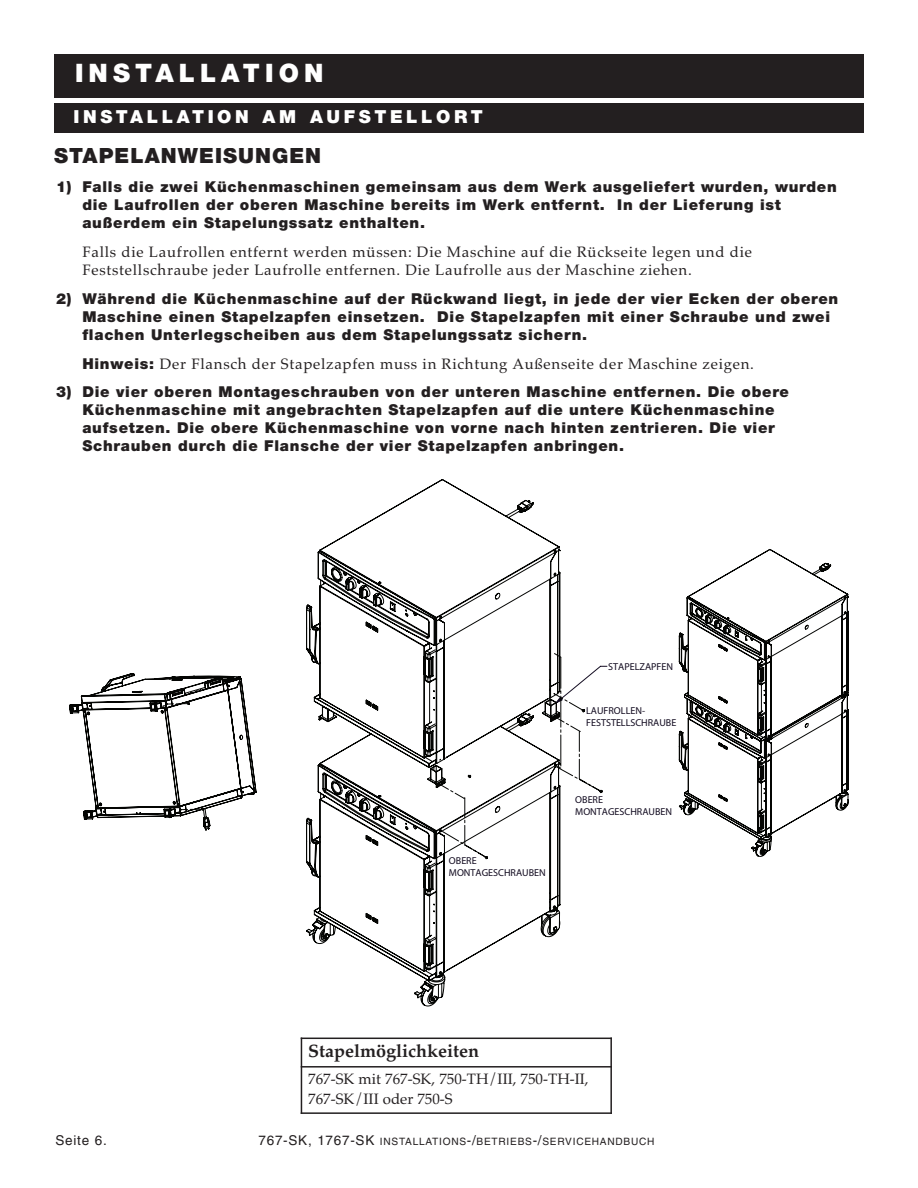
<style>
.page{position:relative;width:918px;height:1188px;background:#fff}
.page>*{position:absolute;margin:0;border:0;box-sizing:border-box;transform-origin:0 0}
.t1{font:900 25.5px "Helvetica Neue";letter-spacing:.2em;color:#fff}
.t2{font:900 21px "Helvetica Neue";letter-spacing:.05em;color:#231f20}
.t3{font:900 18px "Helvetica Neue";letter-spacing:.2em;color:#fff}
.t4{font:700 18px "Palatino";color:#231f20}
.t5{font:900 15px/18px "Helvetica Neue";letter-spacing:.05em;color:#231f20}
.t6{font:15px/18px "Palatino";letter-spacing:.05em;color:#231f20}
.t7{font:15px/19.8px "Palatino";color:#231f20}
.t8{font:13.5px "Helvetica";letter-spacing:.055em;color:#231f20}
.t9{font:10.2px "Helvetica";letter-spacing:.075em;color:#231f20}
.t10{font:10.05px/12.1px "Myriad";color:#130c21}
.s1{font-family:"Helvetica Neue";font-weight:900}
.s2{font-size:13.5px}
</style>
<div class="page">
<div style="left:54px;top:104px;width:810px;height:29px;background:#231f20"></div>
<div style="left:54px;top:54px;width:810px;height:43px;background:#231f20"></div>
<hr style="left:301px;top:1038px;width:1px;height:76px;background:#231f20">
<hr style="left:610px;top:1038px;width:2px;height:76px;background:#231f20">
<hr style="left:301px;top:1038px;width:311px;height:1px;background:#231f20">
<hr style="left:301px;top:1066px;width:311px;height:2px;background:#231f20">
<hr style="left:301px;top:1112px;width:311px;height:2px;background:#231f20">
<svg style="left:306px;top:479px;width:297px;height:527px"></svg>
<svg style="left:550px;top:651px;width:57px;height:140px"></svg>
<svg style="left:439px;top:784px;width:47px;height:73px"></svg>
<svg style="left:679px;top:549px;width:170px;height:308px"></svg>
<svg style="left:69px;top:673px;width:188px;height:158px"></svg>
<h1 class="t1" style="left:75px;top:64px;width:250px">INSTALLATION</h1>
<p class="t3" style="left:74px;top:110px;width:411px">INSTALLATION AM AUFSTELLORT</p>
<h2 class="t2" style="left:54px;top:148px;width:269px">STAPELANWEISUNGEN</h2>
<p class="t5" style="left:82px;top:179px;width:756px;text-indent:-26px">1) Falls die zwei Küchenmaschinen gemeinsam aus dem Werk ausgeliefert wurden, wurden die Laufrollen der oberen Maschine bereits im Werk entfernt. In der Lieferung ist außerdem ein Stapelungssatz enthalten.</p>
<p class="t6" style="left:82px;top:243px;width:671px">Falls die Laufrollen entfernt werden müssen: Die Maschine auf die Rückseite legen und die<br>Feststellschraube jeder Laufrolle entfernen. Die Laufrolle aus der Maschine ziehen.</p>
<p class="t5" style="left:82px;top:291px;width:757px;text-indent:-26px">2) Während die Küchenmaschine auf der Rückwand liegt, in jede der vier Ecken der oberen<br>Maschine einen Stapelzapfen einsetzen. Die Stapelzapfen mit einer Schraube und zwei flachen Unterlegscheiben aus dem Stapelungssatz sichern.</p>
<p class="t6" style="left:82px;top:355px;width:673px"><span class="s1">Hinweis:</span> Der Flansch der Stapelzapfen muss in Richtung Außenseite der Maschine zeigen.</p>
<p class="t5" style="left:82px;top:384px;width:708px;text-indent:-26px">3) Die vier oberen Montageschrauben von der unteren Maschine entfernen. Die obere Küchenmaschine mit angebrachten Stapelzapfen auf die untere Küchenmaschine aufsetzen. Die obere Küchenmaschine von vorne nach hinten zentrieren. Die vier Schrauben durch die Flansche der vier Stapelzapfen anbringen.</p>
<p class="t10" style="left:608px;top:661px;width:66px">STAPELZAPFEN</p>
<p class="t10" style="left:586px;top:705px;width:92px">LAUFROLLEN-<br>FESTSTELLSCHRAUBE</p>
<p class="t10" style="left:449px;top:856px;width:98px">OBERE<br>MONTAGESCHRAUBEN</p>
<p class="t10" style="left:575px;top:795px;width:98px">OBERE<br>MONTAGESCHRAUBEN</p>
<p class="t4" style="left:308px;top:1041px;width:172px">Stapelmöglichkeiten</p>
<p class="t7" style="left:308px;top:1069px;width:282px">767-SK mit 767-SK, 750-TH/III, 750-TH-II,<br>767-SK/III oder 750-S</p>
<p class="t8" style="left:56px;top:1136px;width:53px">Seite 6.</p>
<p class="t9" style="left:259px;top:1138px;width:397px"><span class="s2">767-SK, 1767-SK</span> INSTALLATIONS<span class="s2">-/</span>BETRIEBS<span class="s2">-/</span>SERVICEHANDBUCH</p>
</div>
